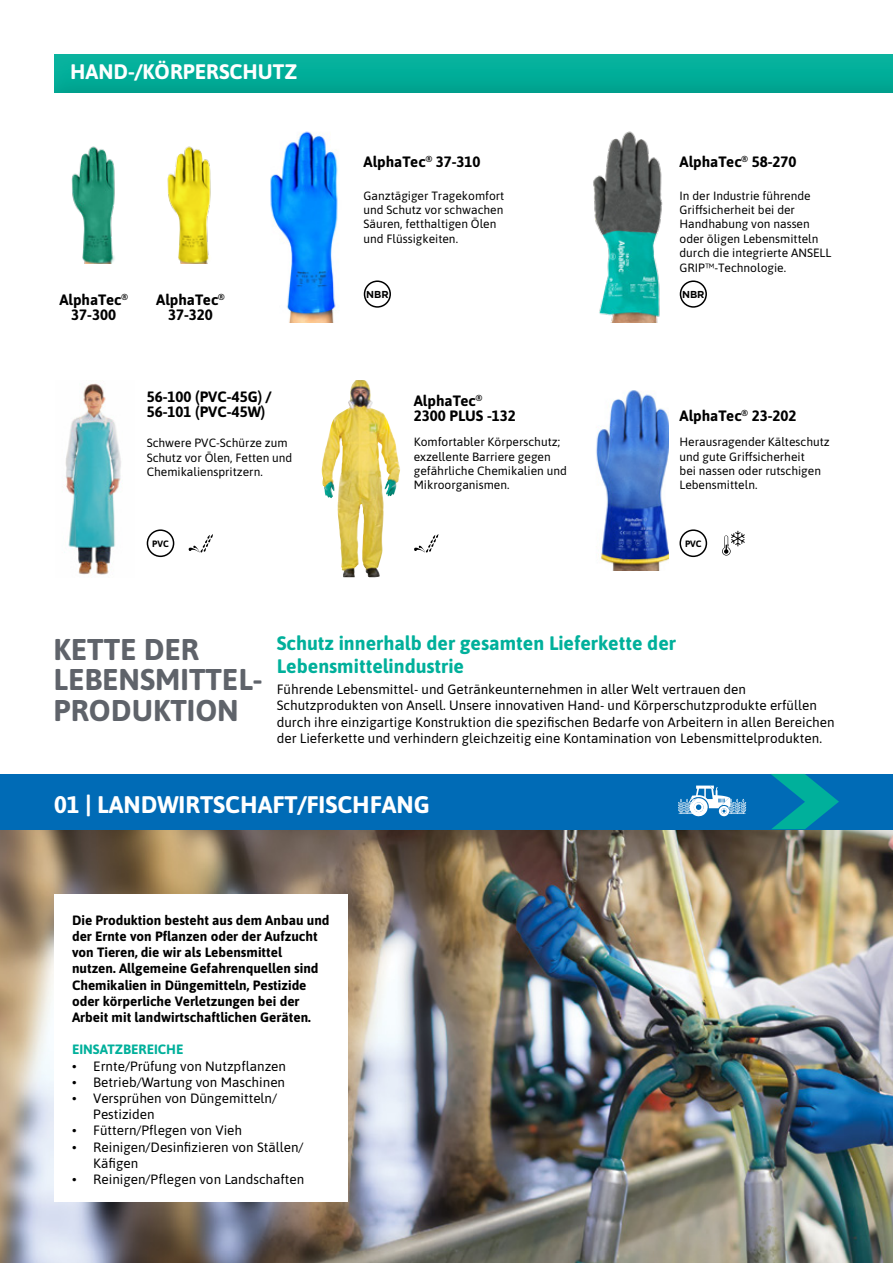
<style>
.page{position:relative;width:893px;height:1263px;background:#fff}
.page>*{position:absolute;margin:0;border:0;box-sizing:border-box;transform-origin:0 0}
.t1{font:700 30px/30.6px "Asap";color:#5f636a}
.t2{font:700 24px "Asap";color:#fff}
.t3{font:700 21px "Asap";color:#fff}
.t4{font:700 19.5px/23.4px "Asap";color:#00b09b}
.t5{font:700 15px/15px "Asap";color:#000;text-align:center}
.t6{font:13.5px/16.2px "Asap";color:#000}
.t7{font:700 13.5px/16.2px "Asap";color:#000}
.t8{font:700 13.5px "Asap";color:#00b09b}
.t9{font:12px/14.4px "Asap";color:#000}
.t10{font:700 10.05px "Gotham";color:#000}
.t11{font:700 9.15px "Asap";color:#000}
</style>
<div class="page">
<div style="left:54px;top:52px;width:839px;height:41px;background:#000;opacity:.17"></div>
<img style="left:0;top:829px;width:893px;height:434px">
<div style="left:54px;top:894px;width:293px;height:308px;background:#fff"></div>
<div style="left:0;top:774px;width:893px;height:55px;background:#006bb6"></div>
<svg style="left:771px;top:774px;width:68px;height:55px"></svg>
<svg style="left:678px;top:785px;width:68px;height:31px"></svg>
<img style="left:270px;top:131px;width:68px;height:191px">
<img style="left:167px;top:146px;width:44px;height:118px">
<img style="left:71px;top:146px;width:44px;height:118px">
<img style="left:593px;top:131px;width:70px;height:191px">
<img style="left:596px;top:390px;width:72px;height:181px">
<div style="left:679px;top:529px;width:28px;height:28px;border:2px solid #000;border-radius:50%"></div>
<div style="left:147px;top:529px;width:27px;height:28px;border:2px solid #000;border-radius:50%"></div>
<img style="left:65px;top:383px;width:56px;height:192px">
<svg style="left:188px;top:534px;width:25px;height:19px"></svg>
<img style="left:322px;top:380px;width:34px;height:118px">
<svg style="left:414px;top:534px;width:24px;height:19px"></svg>
<svg style="left:680px;top:280px;width:27px;height:28px"></svg>
<svg style="left:364px;top:280px;width:27px;height:28px"></svg>
<svg style="left:722px;top:531px;width:23px;height:25px"></svg>
<h3 class="t3" style="left:70px;top:57px;width:229px">HAND-/KÖRPERSCHUTZ</h3>
<p class="t5" style="left:59px;top:291px;width:70px">AlphaTec<sup>®<br></sup>37-300</p>
<p class="t5" style="left:156px;top:291px;width:70px">AlphaTec<sup>®<br></sup>37-320</p>
<p class="t5" style="left:147px;top:389px;width:126px;text-align:left">56-100 (PVC-45G) /<br>56-101 (PVC-45W)</p>
<p class="t9" style="left:147px;top:435px;width:147px">Schwere PVC-Schürze zum<br>Schutz vor Ölen, Fetten und<br>Chemikalienspritzern.</p>
<p class="t5" style="left:364px;top:153px;width:119px">AlphaTec<sup>®</sup> 37-310</p>
<p class="t9" style="left:364px;top:188px;width:142px">Ganztägiger Tragekomfort und Schutz vor schwachen<br>Säuren, fetthaltigen Ölen und Flüssigkeiten.</p>
<p class="t5" style="left:679px;top:153px;width:119px">AlphaTec<sup>®</sup> 58-270</p>
<p class="t9" style="left:679px;top:188px;width:153px">In der Industrie führende<br>Griffsicherheit bei der<br>Handhabung von nassen oder öligen Lebensmitteln durch die integrierte ANSELL<br>GRIP™-Technologie.</p>
<p class="t10" style="left:366px;top:287px;width:24px">NBR</p>
<p class="t10" style="left:682px;top:287px;width:24px">NBR</p>
<p class="t5" style="left:414px;top:392px;width:104px;text-align:left">AlphaTec<sup>®<br></sup>2300 PLUS -132</p>
<p class="t9" style="left:414px;top:434px;width:155px">Komfortabler Körperschutz; exzellente Barriere gegen gefährliche Chemikalien und<br>Mikroorganismen.</p>
<p class="t5" style="left:679px;top:407px;width:119px">AlphaTec<sup>®</sup> 23-202</p>
<p class="t9" style="left:679px;top:434px;width:152px">Herausragender Kälteschutz und gute Griffsicherheit<br>bei nassen oder rutschigen<br>Lebensmitteln.</p>
<p class="t11" style="left:152px;top:537px;width:18px">PVC</p>
<p class="t11" style="left:685px;top:537px;width:18px">PVC</p>
<h1 class="t1" style="left:54px;top:632px;width:210px">KETTE DER<br>LEBENSMITTEL-<br>PRODUKTION</h1>
<h3 class="t4" style="left:277px;top:630px;width:401px">Schutz innerhalb der gesamten Lieferkette der<br>Lebensmittelindustrie</h3>
<p class="t6" style="left:277px;top:681px;width:559px">Führende Lebensmittel- und Getränkeunternehmen in aller Welt vertrauen den Schutzprodukten von Ansell. Unsere innovativen Hand- und Körperschutzprodukte erfüllen durch ihre einzigartige Konstruktion die spezifischen Bedarfe von Arbeitern in allen Bereichen der Lieferkette und verhindern gleichzeitig eine Kontamination von Lebensmittelprodukten.</p>
<h2 class="t2" style="left:54px;top:787px;width:378px">01 | LANDWIRTSCHAFT/FISCHFANG</h2>
<p class="t7" style="left:72px;top:911px;width:259px">Die Produktion besteht aus dem Anbau und der Ernte von Pflanzen oder der Aufzucht von Tieren, die wir als Lebensmittel<br>nutzen. Allgemeine Gefahrenquellen sind Chemikalien in Düngemitteln, Pestizide oder körperliche Verletzungen bei der Arbeit mit landwirtschaftlichen Geräten.</p>
<p class="t8" style="left:72px;top:1040px;width:113px">EINSATZBEREICHE</p>
<p class="t6" style="left:72px;top:1057px;width:216px">• Ernte/Prüfung von Nutzpflanzen</p>
<p class="t6" style="left:72px;top:1073px;width:215px">• Betrieb/Wartung von Maschinen</p>
<p class="t6" style="left:93px;top:1089px;width:185px;text-indent:-21px">• Versprühen von Düngemitteln/<br>Pestiziden</p>
<p class="t6" style="left:72px;top:1122px;width:172px">• Füttern/Pflegen von Vieh</p>
<p class="t6" style="left:93px;top:1138px;width:212px;text-indent:-21px">• Reinigen/Desinfizieren von Ställen/<br>Käfigen</p>
<p class="t6" style="left:72px;top:1170px;width:234px">• Reinigen/Pflegen von Landschaften</p>
</div>
